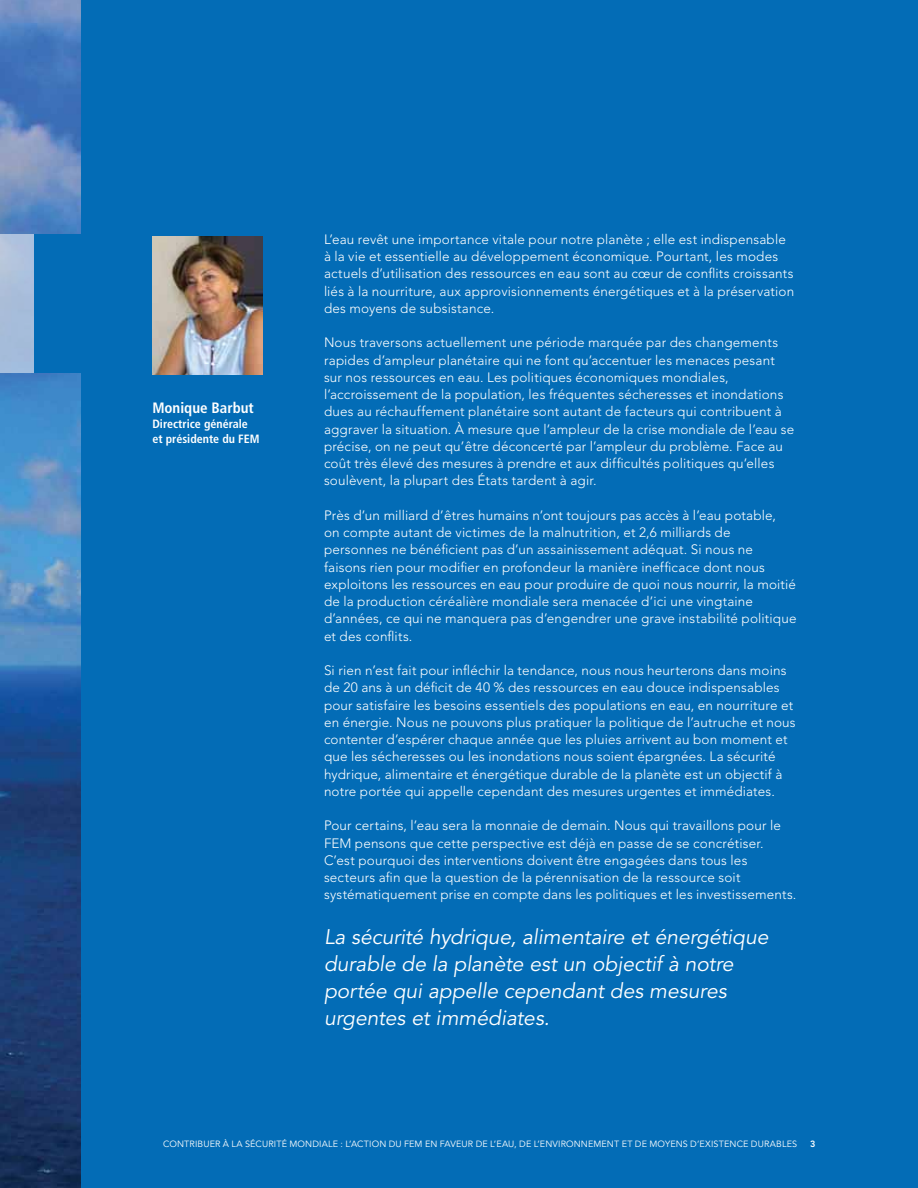
<style>
.page{position:relative;width:918px;height:1188px;background:#fff}
.page>*{position:absolute;margin:0;border:0;box-sizing:border-box;transform-origin:0 0}
.t1{font:italic 21px/27px "Avenir";color:#fff}
.t2{font:700 condensed 15px "Frutiger";color:#fff}
.t3{font:300 13.5px/17.2px "Avenir";letter-spacing:.01em;color:#fff}
.t4{font:700 condensed 12px/15px "Frutiger";color:#fff}
.t5{font:9px "Avenir";letter-spacing:.01em;color:#fff}
.t6{font:800 9px "Avenir";color:#fff}
</style>
<div class="page">
<img style="left:0;top:0;width:81px;height:1188px">
<div style="left:81px;top:0;width:837px;height:1188px;background:#036cb6"></div>
<div style="left:0;top:235px;width:80px;height:138px;background:linear-gradient(to bottom,#b3c3dd,#a1bada)"></div>
<img style="left:152px;top:236px;width:110px;height:139px">
<div style="left:34px;top:235px;width:55px;height:138px;background:#036cb6"></div>
<p class="t2" style="left:152px;top:399px;width:103px">Monique Barbut</p>
<p class="t4" style="left:152px;top:416px;width:109px">Directrice générale et présidente du FEM</p>
<p class="t3" style="left:324px;top:230px;width:472px">L’eau revêt une importance vitale pour notre planète ; elle est indispensable à la vie et essentielle au développement économique. Pourtant, les modes actuels d’utilisation des ressources en eau sont au cœur de conflits croissants liés à la nourriture, aux approvisionnements énergétiques et à la préservation des moyens de subsistance.</p>
<p class="t3" style="left:324px;top:334px;width:472px">Nous traversons actuellement une période marquée par des changements rapides d’ampleur planétaire qui ne font qu’accentuer les menaces pesant sur nos ressources en eau. Les politiques économiques mondiales, l’accroissement de la population, les fréquentes sécheresses et inondations dues au réchauffement planétaire sont autant de facteurs qui contribuent à aggraver la situation. À mesure que l’ampleur de la crise mondiale de l’eau se précise, on ne peut qu’être déconcerté par l’ampleur du problème. Face au coût très élevé des mesures à prendre et aux difficultés politiques qu’elles soulèvent, la plupart des États tardent à agir.</p>
<p class="t3" style="left:324px;top:507px;width:474px">Près d’un milliard d’êtres humains n’ont toujours pas accès à l’eau potable,<br>on compte autant de victimes de la malnutrition, et 2,6 milliards de personnes ne bénéficient pas d’un assainissement adéquat. Si nous ne faisons rien pour modifier en profondeur la manière inefficace dont nous exploitons les ressources en eau pour produire de quoi nous nourrir, la moitié de la production céréalière mondiale sera menacée d’ici une vingtaine d’années, ce qui ne manquera pas d’engendrer une grave instabilité politique et des conflits.</p>
<p class="t3" style="left:324px;top:662px;width:473px">Si rien n’est fait pour infléchir la tendance, nous nous heurterons dans moins de 20 ans à un déficit de 40 % des ressources en eau douce indispensables pour satisfaire les besoins essentiels des populations en eau, en nourriture et en énergie. Nous ne pouvons plus pratiquer la politique de l’autruche et nous contenter d’espérer chaque année que les pluies arrivent au bon moment et que les sécheresses ou les inondations nous soient épargnées. La sécurité hydrique, alimentaire et énergétique durable de la planète est un objectif à notre portée qui appelle cependant des mesures urgentes et immédiates.</p>
<p class="t3" style="left:324px;top:817px;width:474px">Pour certains, l’eau sera la monnaie de demain. Nous qui travaillons pour le FEM pensons que cette perspective est déjà en passe de se concrétiser.<br>C’est pourquoi des interventions doivent être engagées dans tous les secteurs afin que la question de la pérennisation de la ressource soit systématiquement prise en compte dans les politiques et les investissements.</p>
<h1 class="t1" style="left:324px;top:923px;width:446px">La sécurité hydrique, alimentaire et énergétique durable de la planète est un objectif à notre portée qui appelle cependant des mesures urgentes et immédiates.</h1>
<p class="t5" style="left:163px;top:1139px;width:13px">CONTRI</p>
<p class="t5" style="left:198px;top:1139px;width:13px">BUER</p>
<p class="t5" style="left:223px;top:1139px;width:39px">À LA SÉCURIT</p>
<p class="t5" style="left:282px;top:1139px;width:15px">É MONDIALE</p>
<p class="t5" style="left:341px;top:1139px;width:18px">: L’ACTION</p>
<p class="t5" style="left:389px;top:1139px;width:58px">DU FEM EN FAVEUR</p>
<p class="t5" style="left:476px;top:1139px;width:28px">DE L’EAU</p>
<p class="t5" style="left:514px;top:1139px;width:33px">, DE L’ENVIRONNEMENT</p>
<p class="t5" style="left:622px;top:1139px;width:56px">ETDEMOYENS</p>
<p class="t5" style="left:690px;top:1139px;width:27px">D’EXISTENCE</p>
<p class="t5" style="left:751px;top:1139px;width:8px">DURA</p>
<p class="t5" style="left:776px;top:1139px;width:12px">BLES</p>
<p class="t6" style="left:810px;top:1139px;width:7px">3</p>
</div>
